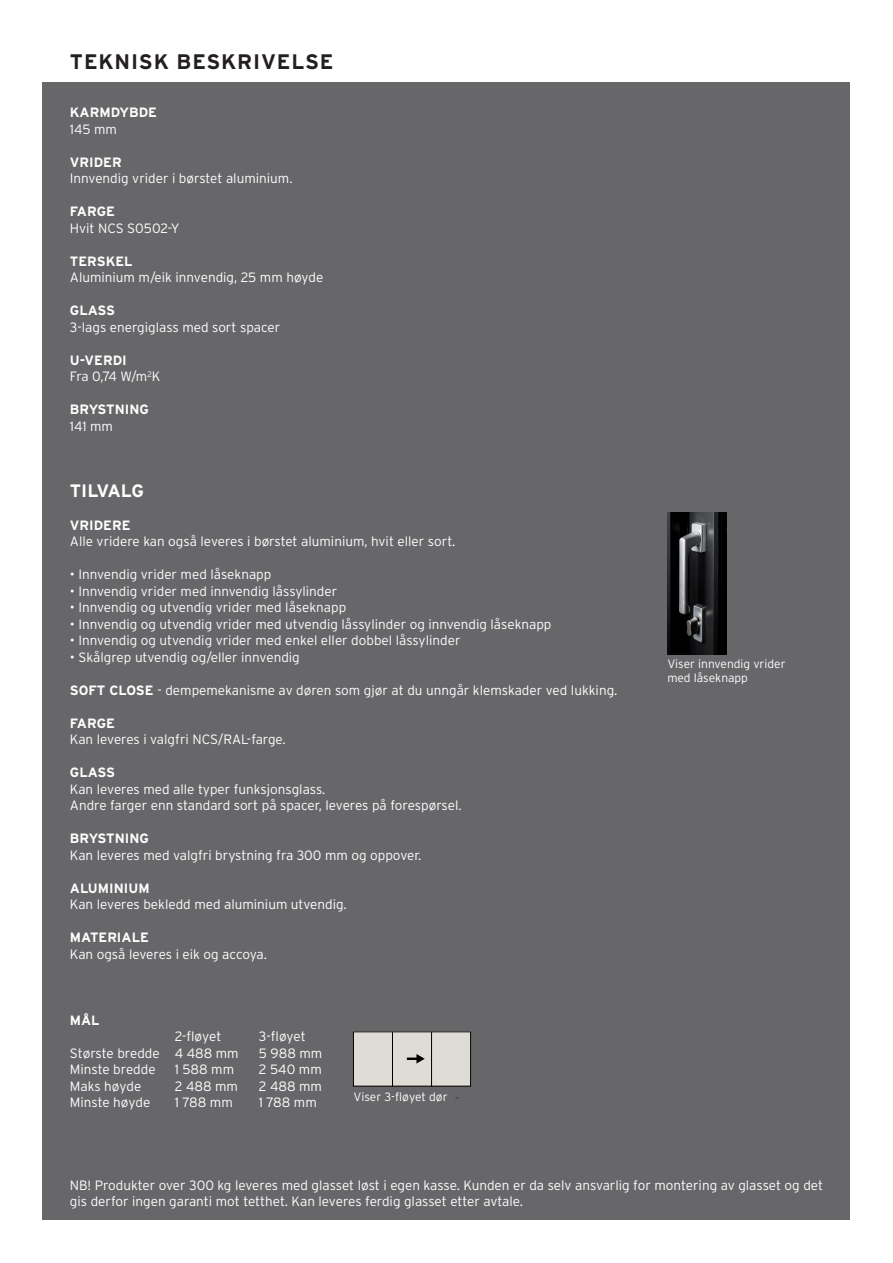
<style>
.page{position:relative;width:893px;height:1263px;background:#fff}
.page>*{position:absolute;margin:0;border:0;box-sizing:border-box;transform-origin:0 0}
.t1{font:700 21px "Interstate";letter-spacing:.04em;color:#231f20}
.t2{font:700 18px "Interstate";letter-spacing:-.015em;color:#fff}
.t3{font:300 13.5px/16.5px "Interstate";color:#fff}
.t4{font:700 13.5px "Interstate";color:#fff}
.t5{font:300 12px/14.4px "Interstate";color:#fff}
.s1{font-weight:700}
</style>
<div class="page">
<div style="left:43px;top:82px;width:807px;height:1138px;background:#67676a"></div>
<img style="left:667px;top:512px;width:59px;height:142px">
<div style="left:353px;top:1032px;width:39px;height:54px;background:#dfdcd5"></div>
<div style="left:353px;top:1031px;width:40px;height:55px;border:1px solid #000"></div>
<div style="left:392px;top:1032px;width:40px;height:54px;background:#dfdcd5"></div>
<div style="left:392px;top:1031px;width:40px;height:55px;border:1px solid #000"></div>
<div style="left:432px;top:1032px;width:39px;height:54px;background:#dfdcd5"></div>
<div style="left:431px;top:1031px;width:40px;height:55px;border:1px solid #000"></div>
<svg style="left:407px;top:1054px;width:18px;height:9px"></svg>
<h1 class="t1" style="left:70px;top:50px;width:265px">TEKNISK BESKRIVELSE</h1>
<p class="t4" style="left:70px;top:105px;width:89px">KARMDYBDE</p>
<p class="t3" style="left:70px;top:120px;width:49px">145 mm</p>
<p class="t4" style="left:70px;top:154px;width:53px">VRIDER</p>
<p class="t3" style="left:70px;top:170px;width:224px">Innvendig vrider i børstet aluminium.</p>
<p class="t4" style="left:70px;top:204px;width:46px">FARGE</p>
<p class="t3" style="left:70px;top:219px;width:111px">Hvit NCS S0502-Y</p>
<p class="t4" style="left:70px;top:253px;width:64px">TERSKEL</p>
<p class="t3" style="left:70px;top:269px;width:255px">Aluminium m/eik innvendig, 25 mm høyde</p>
<p class="t4" style="left:70px;top:303px;width:47px">GLASS</p>
<p class="t3" style="left:70px;top:318px;width:212px">3-lags energiglass med sort spacer</p>
<p class="t3" style="left:70px;top:351px;width:92px"><span class="s1">U-VERDI<br></span>Fra 0,74 W/m<sup>2</sup>K</p>
<p class="t4" style="left:70px;top:402px;width:81px">BRYSTNING</p>
<p class="t3" style="left:70px;top:417px;width:45px">141 mm</p>
<h2 class="t2" style="left:70px;top:480px;width:76px">TILVALG</h2>
<p class="t4" style="left:70px;top:517px;width:62px">VRIDERE</p>
<p class="t3" style="left:70px;top:533px;width:387px">Alle vridere kan også leveres i børstet aluminium, hvit eller sort.</p>
<p class="t3" style="left:70px;top:566px;width:203px">• Innvendig vrider med låseknapp</p>
<p class="t3" style="left:70px;top:582px;width:269px">• Innvendig vrider med innvendig låssylinder</p>
<p class="t3" style="left:70px;top:599px;width:278px">• Innvendig og utvendig vrider med låseknapp</p>
<p class="t3" style="left:70px;top:615px;width:483px">• Innvendig og utvendig vrider med utvendig låssylinder og innvendig låseknapp</p>
<p class="t3" style="left:70px;top:632px;width:392px">• Innvendig og utvendig vrider med enkel eller dobbel låssylinder</p>
<p class="t3" style="left:70px;top:648px;width:231px">• Skålgrep utvendig og/eller innvendig</p>
<p class="t3" style="left:70px;top:681px;width:549px"><span class="s1">SOFT CLOSE</span> - dempemekanisme av døren som gjør at du unngår klemskader ved lukking.</p>
<p class="t4" style="left:70px;top:715px;width:46px">FARGE</p>
<p class="t3" style="left:70px;top:731px;width:217px">Kan leveres i valgfri NCS/RAL-farge.</p>
<p class="t4" style="left:70px;top:765px;width:47px">GLASS</p>
<p class="t3" style="left:70px;top:780px;width:393px">Kan leveres med alle typer funksjonsglass.<br>Andre farger enn standard sort på spacer, leveres på forespørsel.</p>
<p class="t4" style="left:70px;top:831px;width:81px">BRYSTNING</p>
<p class="t3" style="left:70px;top:846px;width:353px">Kan leveres med valgfri brystning fra 300 mm og oppover.</p>
<p class="t4" style="left:70px;top:880px;width:81px">ALUMINIUM</p>
<p class="t3" style="left:70px;top:896px;width:278px">Kan leveres bekledd med aluminium utvendig.</p>
<p class="t4" style="left:70px;top:930px;width:80px">MATERIALE</p>
<p class="t3" style="left:70px;top:945px;width:199px">Kan også leveres i eik og accoya.</p>
<p class="t4" style="left:70px;top:1012px;width:31px">MÅL</p>
<p class="t3" style="left:175px;top:1028px;width:48px">2-fløyet</p>
<p class="t3" style="left:259px;top:1028px;width:48px">3-fløyet</p>
<p class="t3" style="left:70px;top:1044px;width:170px">Største bredde 4 488 mm</p>
<p class="t3" style="left:259px;top:1044px;width:65px">5 988 mm</p>
<p class="t3" style="left:70px;top:1061px;width:87px">Minste bredde</p>
<p class="t3" style="left:175px;top:1061px;width:61px">1 588 mm</p>
<p class="t3" style="left:259px;top:1061px;width:64px">2 540 mm</p>
<p class="t3" style="left:70px;top:1077px;width:73px">Maks høyde</p>
<p class="t3" style="left:175px;top:1077px;width:65px">2 488 mm</p>
<p class="t3" style="left:259px;top:1077px;width:65px">2 488 mm</p>
<p class="t3" style="left:70px;top:1094px;width:82px">Minste høyde</p>
<p class="t3" style="left:175px;top:1094px;width:59px">1 788 mm</p>
<p class="t3" style="left:259px;top:1094px;width:59px">1 788 mm</p>
<p class="t5" style="left:354px;top:1089px;width:95px">Viser 3-fløyet dør</p>
<p class="t5" style="left:667px;top:656px;width:120px">Viser innvendig vrider med låseknapp</p>
<p class="t3" style="left:70px;top:1176px;width:755px">NB! Produkter over 300 kg leveres med glasset løst i egen kasse. Kunden er da selv ansvarlig for montering av glasset og det gis derfor ingen garanti mot tetthet. Kan leveres ferdig glasset etter avtale.</p>
</div>
